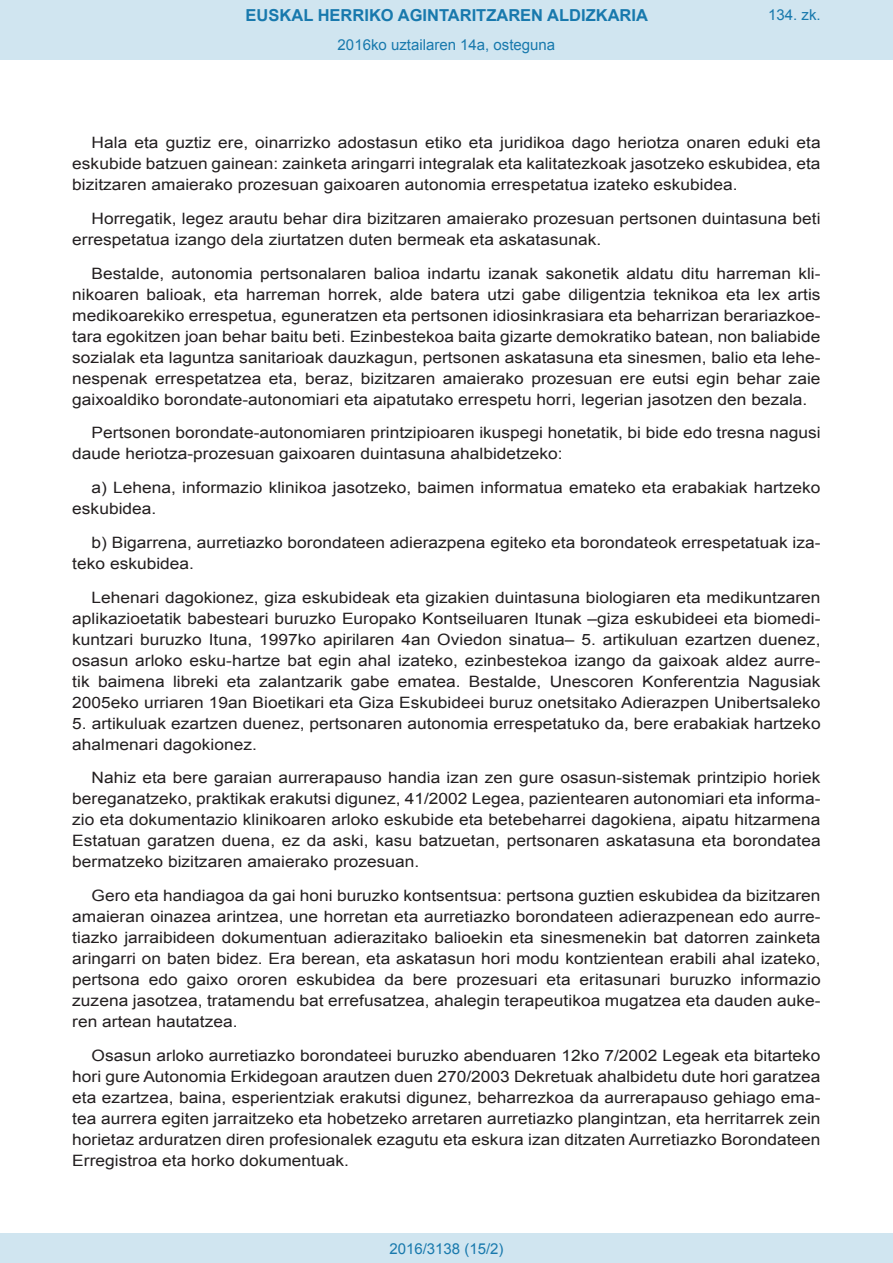
<style>
.page{position:relative;width:893px;height:1263px;background:#fff}
.page>*{position:absolute;margin:0;border:0;box-sizing:border-box;transform-origin:0 0}
.t1{font:700 16.5px "Arial";color:#1879ad}
.BOPVDetalle{font:15.6px/21px "Arial";color:#231f20;text-align:justify;scale:1.11 1}
.Paginacion_Centro{font:15px "Arial";color:#1879ad}
</style>
<div class="page">
<div style="left:0;top:0;width:893px;height:60px;background:#d0e5f0"></div>
<div style="left:0;top:1233px;width:893px;height:30px;background:#d0e5f0"></div>
<p class="t1" style="left:246px;top:4px;width:404px">EUSKAL HERRIKO AGINTARITZAREN ALDIZKARIA</p>
<p class="Paginacion_Centro" style="left:338px;top:35px;width:219px">2016ko uztailaren 14a, osteguna</p>
<p class="Paginacion_Centro" style="left:768px;top:5px;width:54px">134. zk.</p>
<p class="BOPVDetalle" style="left:72px;top:132px;width:676px;text-indent:19px">Hala eta guztiz ere, oinarrizko adostasun etiko eta juridikoa dago heriotza onaren eduki eta eskubide batzuen gainean: zainketa aringarri integralak eta kalitatezkoak jasotzeko eskubidea, eta bizitzaren amaierako prozesuan gaixoaren autonomia errespetatua izateko eskubidea.</p>
<p class="BOPVDetalle" style="left:72px;top:208px;width:676px;text-indent:19px">Horregatik, legez arautu behar dira bizitzaren amaierako prozesuan pertsonen duintasuna beti errespetatua izango dela ziurtatzen duten bermeak eta askatasunak.</p>
<p class="BOPVDetalle" style="left:72px;top:263px;width:676px;text-indent:19px">Bestalde, autonomia pertsonalaren balioa indartu izanak sakonetik aldatu ditu harreman kli&shy;nikoaren balioak, eta harreman horrek, alde batera utzi gabe diligentzia teknikoa eta lex artis medikoarekiko errespetua, eguneratzen eta pertsonen idiosinkrasiara eta beharrizan berariazkoe&shy;tara egokitzen joan behar baitu beti. Ezinbestekoa baita gizarte demokratiko batean, non baliabide sozialak eta laguntza sanitarioak dauzkagun, pertsonen askatasuna eta sinesmen, balio eta lehe&shy;nespenak errespetatzea eta, beraz, bizitzaren amaierako prozesuan ere eutsi egin behar zaie gaixoaldiko borondate-autonomiari eta aipatutako errespetu horri, legerian jasotzen den bezala.</p>
<p class="BOPVDetalle" style="left:72px;top:423px;width:676px;text-indent:19px">Pertsonen borondate-autonomiaren printzipioaren ikuspegi honetatik, bi bide edo tresna nagusi daude heriotza-prozesuan gaixoaren duintasuna ahalbidetzeko:</p>
<p class="BOPVDetalle" style="left:72px;top:477px;width:676px;text-indent:19px">a) Lehena, informazio klinikoa jasotzeko, baimen informatua emateko eta erabakiak hartzeko eskubidea.</p>
<p class="BOPVDetalle" style="left:72px;top:532px;width:676px;text-indent:19px">b) Bigarrena, aurretiazko borondateen adierazpena egiteko eta borondateok errespetatuak iza&shy;teko eskubidea.</p>
<p class="BOPVDetalle" style="left:72px;top:587px;width:676px;text-indent:19px">Lehenari dagokionez, giza eskubideak eta gizakien duintasuna biologiaren eta medikuntzaren aplikazioetatik babesteari buruzko Europako Kontseiluaren Itunak –giza eskubideei eta biomedi&shy;kuntzari buruzko Ituna, 1997ko apirilaren 4an Oviedon sinatua– 5. artikuluan ezartzen duenez, osasun arloko esku-hartze bat egin ahal izateko, ezinbestekoa izango da gaixoak aldez aurre&shy;tik baimena libreki eta zalantzarik gabe ematea. Bestalde, Unescoren Konferentzia Nagusiak 2005eko urriaren 19an Bioetikari eta Giza Eskubideei buruz onetsitako Adierazpen Unibertsaleko</p>
<p class="BOPVDetalle" style="left:72px;top:713px;width:676px">5. artikuluak ezartzen duenez, pertsonaren autonomia errespetatuko da, bere erabakiak hartzeko ahalmenari dagokionez.</p>
<p class="BOPVDetalle" style="left:72px;top:768px;width:676px;text-indent:19px">Nahiz eta bere garaian aurrerapauso handia izan zen gure osasun-sistemak printzipio horiek bereganatzeko, praktikak erakutsi digunez, 41/2002 Legea, pazientearen autonomiari eta informa&shy;zio eta dokumentazio klinikoaren arloko eskubide eta betebeharrei dagokiena, aipatu hitzarmena Estatuan garatzen duena, ez da aski, kasu batzuetan, pertsonaren askatasuna eta borondatea bermatzeko bizitzaren amaierako prozesuan.</p>
<p class="BOPVDetalle" style="left:72px;top:885px;width:676px;text-indent:19px">Gero eta handiagoa da gai honi buruzko kontsentsua: pertsona guztien eskubidea da bizitzaren amaieran oinazea arintzea, une horretan eta aurretiazko borondateen adierazpenean edo aurre&shy;tiazko jarraibideen dokumentuan adierazitako balioekin eta sinesmenekin bat datorren zainketa aringarri on baten bidez. Era berean, eta askatasun hori modu kontzientean erabili ahal izateko, pertsona edo gaixo ororen eskubidea da bere prozesuari eta eritasunari buruzko informazio zuzena jasotzea, tratamendu bat errefusatzea, ahalegin terapeutikoa mugatzea eta dauden auke&shy;ren artean hautatzea.</p>
<p class="BOPVDetalle" style="left:72px;top:1045px;width:676px;text-indent:19px">Osasun arloko aurretiazko borondateei buruzko abenduaren 12ko 7/2002 Legeak eta bitarteko hori gure Autonomia Erkidegoan arautzen duen 270/2003 Dekretuak ahalbidetu dute hori garatzea eta ezartzea, baina, esperientziak erakutsi digunez, beharrezkoa da aurrerapauso gehiago ema&shy;tea aurrera egiten jarraitzeko eta hobetzeko arretaren aurretiazko plangintzan, eta herritarrek zein horietaz arduratzen diren profesionalek ezagutu eta eskura izan ditzaten Aurretiazko Borondateen Erregistroa eta horko dokumentuak.</p>
<p class="Paginacion_Centro" style="left:389px;top:1238px;width:116px">2016/3138 (15/2)</p>
</div>
